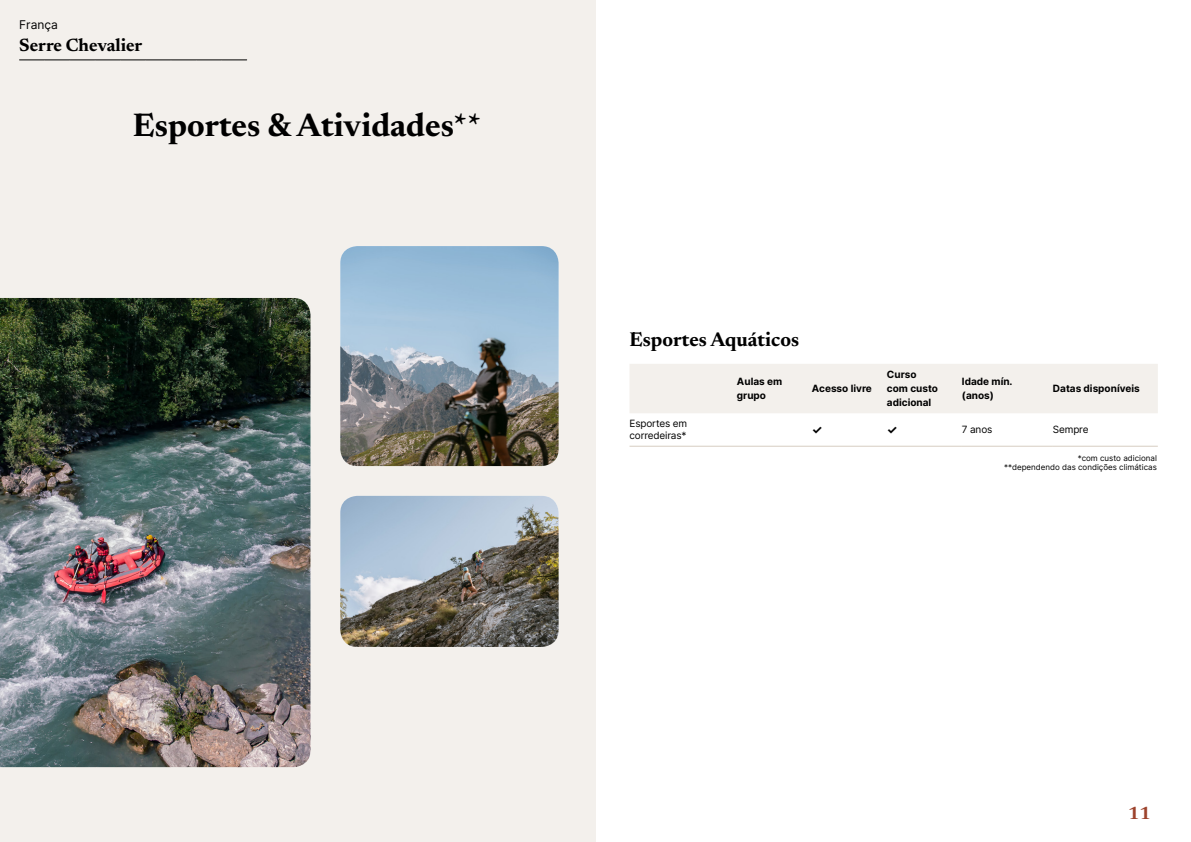
<style>
.page{position:relative;width:1191px;height:842px;background:#fff}
.page>*{position:absolute;margin:0;border:0;box-sizing:border-box;transform-origin:0 0}
.t1{font:700 33px "Newsreader 24 pt";color:#000}
.t2{font:700 20px "Newsreader 24 pt";color:#000}
.t3{font:700 18px "Newsreader 24 pt";color:#000}
.t4{font:700 18px "Newsreader 24 pt";color:#9d432c}
.t5{font:12px "Inter";color:#000}
.t6{font:700 12px "Inter";color:#000}
.t7{font:700 10px/14px "Inter";color:#000}
.t8{font:10px/12px "Inter";letter-spacing:-.015em;color:#000}
.t9{font:8px/9.6px "Inter";color:#000;text-align:right}
</style>
<div class="page">
<div style="left:0;top:0;width:595px;height:842px;background:#f3f0ec"></div>
<img style="left:340px;top:246px;width:218px;height:220px">
<img style="left:0;top:298px;width:310px;height:469px">
<img style="left:340px;top:496px;width:218px;height:151px">
<svg style="left:20px;top:60px;width:227px;height:1px"></svg>
<div style="left:630px;top:364px;width:527px;height:49px;background:#f3f0ec"></div>
<hr style="left:629px;top:446px;width:108px;height:1px;background:#d7cdc1">
<hr style="left:737px;top:446px;width:75px;height:1px;background:#d7cdc1">
<hr style="left:812px;top:446px;width:75px;height:1px;background:#d7cdc1">
<hr style="left:887px;top:446px;width:75px;height:1px;background:#d7cdc1">
<hr style="left:962px;top:446px;width:91px;height:1px;background:#d7cdc1">
<hr style="left:1053px;top:446px;width:104px;height:1px;background:#d7cdc1">
<p class="t5" style="left:19px;top:15px;width:40px">França</p>
<h3 class="t3" style="left:19px;top:32px;width:125px">Serre Chevalier</h3>
<h1 class="t1" style="left:133px;top:101px;width:349px">Esportes &amp; Atividades**</h1>
<h2 class="t2" style="left:629px;top:325px;width:171px">Esportes Aquáticos</h2>
<p class="t7" style="left:737px;top:374px;width:47px">Aulas em grupo</p>
<p class="t7" style="left:812px;top:381px;width:61px">Acesso livre</p>
<p class="t7" style="left:887px;top:367px;width:53px">Curso com custo adicional</p>
<p class="t7" style="left:962px;top:374px;width:52px">Idade mín. (anos)</p>
<p class="t7" style="left:1053px;top:381px;width:88px">Datas disponíveis</p>
<p class="t8" style="left:629px;top:417px;width:59px">Esportes em corredeiras*</p>
<p class="t6" style="left:812px;top:421px;width:12px">✓</p>
<p class="t6" style="left:887px;top:421px;width:12px">✓</p>
<p class="t8" style="left:962px;top:423px;width:32px">7 anos</p>
<p class="t8" style="left:1053px;top:423px;width:37px">Sempre</p>
<p class="t9" style="left:1004px;top:453px;width:154px">*com custo adicional<br>**dependendo das condições climáticas</p>
<h3 class="t4" style="left:1128px;top:800px;width:24px">11</h3>
</div>
